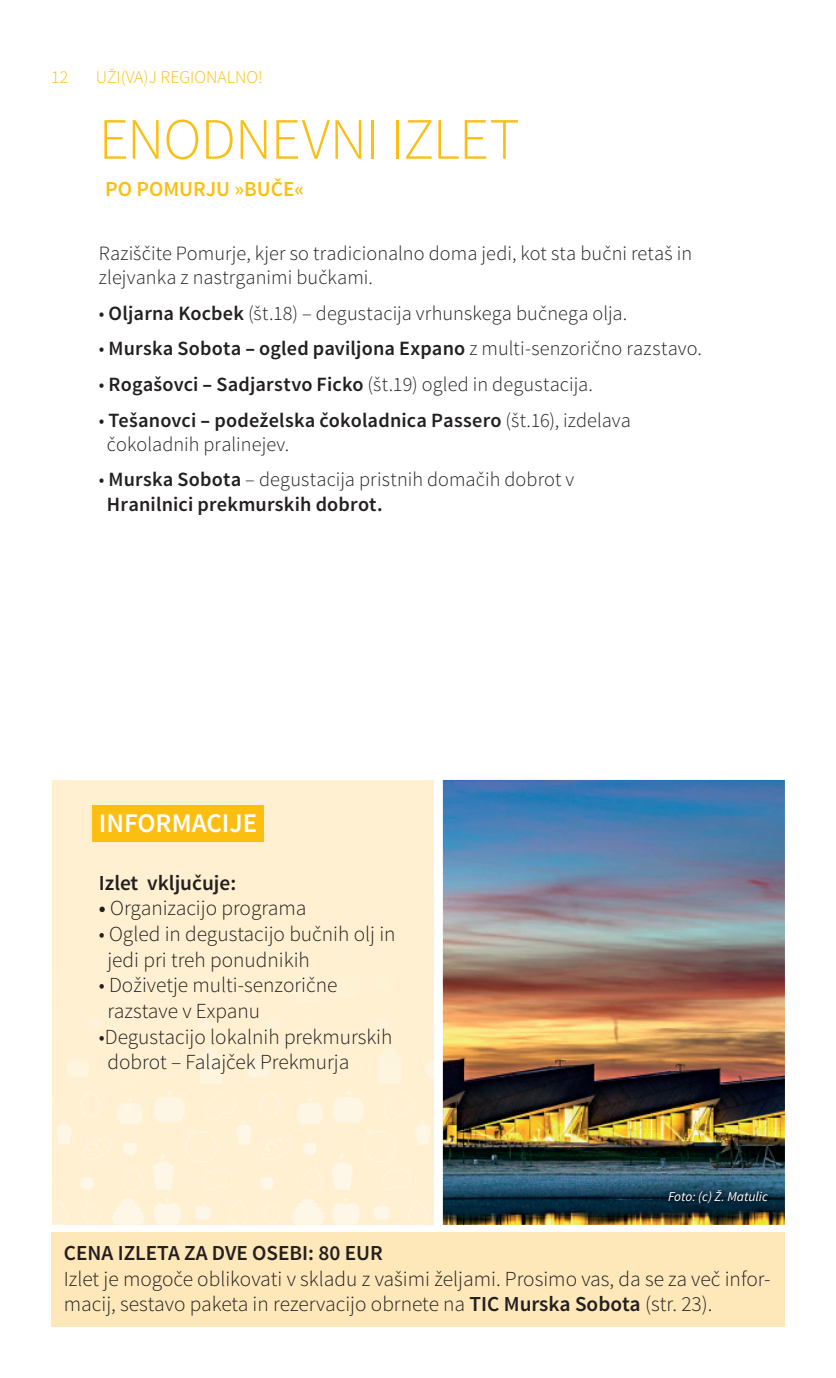
<style>
.page{position:relative;width:836px;height:1378px;background:#fff}
.page>*{position:absolute;margin:0;border:0;box-sizing:border-box;transform-origin:0 0}
.t1{font:300 58.5px "Source Sans Pro";letter-spacing:-.01em;color:#fdbe12}
.t2{font:600 27px "Source Sans Pro";color:#fff}
.t3{font:300 21.38px/25.7px "Source Sans Pro";color:#231f20}
.t4{font:600 21.38px "Source Sans Pro";color:#231f20}
.t5{font:600 21.38px "Source Sans Pro";color:#fdbe12}
.t6{font:300 20.25px/24.3px "Source Sans Pro";letter-spacing:.005em;color:#231f20}
.t7{font:600 20.25px/24.3px "Source Sans Pro";letter-spacing:.01em;color:#231f20}
.t8{font:300 18px "Source Sans Pro";color:#fdbe12}
.t9{font:italic 13.5px "Source Sans Pro";color:#fff}
.s1{font-weight:600}
.s2{font-weight:300}
.s3{font-weight:700}
</style>
<div class="page">
<div style="left:52px;top:780px;width:382px;height:445px;background:#fef0d0"></div>
<svg style="left:374px;top:1203px;width:16px;height:16px"></svg>
<svg style="left:333px;top:1199px;width:27px;height:26px"></svg>
<svg style="left:408px;top:1201px;width:19px;height:24px"></svg>
<svg style="left:291px;top:1199px;width:34px;height:26px"></svg>
<svg style="left:195px;top:1202px;width:16px;height:17px"></svg>
<svg style="left:154px;top:1199px;width:27px;height:26px"></svg>
<svg style="left:229px;top:1201px;width:19px;height:24px"></svg>
<svg style="left:263px;top:1202px;width:17px;height:21px"></svg>
<svg style="left:79px;top:1093px;width:23px;height:22px"></svg>
<svg style="left:111px;top:1199px;width:34px;height:26px"></svg>
<svg style="left:82px;top:1137px;width:29px;height:23px"></svg>
<svg style="left:117px;top:1097px;width:26px;height:27px"></svg>
<svg style="left:123px;top:1141px;width:14px;height:14px"></svg>
<svg style="left:80px;top:1175px;width:14px;height:14px"></svg>
<svg style="left:57px;top:1119px;width:15px;height:25px"></svg>
<svg style="left:52px;top:1098px;width:4px;height:14px"></svg>
<svg style="left:52px;top:1201px;width:17px;height:24px"></svg>
<svg style="left:123px;top:1166px;width:20px;height:25px"></svg>
<svg style="left:83px;top:1202px;width:18px;height:21px"></svg>
<svg style="left:332px;top:1048px;width:101px;height:142px"></svg>
<svg style="left:153px;top:1048px;width:170px;height:143px"></svg>
<svg style="left:116px;top:1059px;width:26px;height:24px"></svg>
<svg style="left:67px;top:1055px;width:23px;height:23px"></svg>
<div style="left:92px;top:805px;width:171px;height:36px;background:#fdbe12"></div>
<img style="left:443px;top:780px;width:341px;height:445px">
<div style="left:51px;top:1233px;width:733px;height:94px;background:#fee8ba"></div>
<img style="left:661px;top:1182px;width:113px;height:27px">
<p class="t8" style="left:51px;top:66px;width:19px">12</p>
<p class="t8" style="left:96px;top:66px;width:168px">UŽI(VA)J REGIONALNO!</p>
<h1 class="t1" style="left:99px;top:104px;width:422px">ENODNEVNI IZLET</h1>
<p class="t5" style="left:105px;top:176px;width:200px">PO POMURJU »BUČE«</p>
<p class="t6" style="left:99px;top:241px;width:594px">Raziščite Pomurje, kjer so tradicionalno doma jedi, kot sta bučni retaš in zlejvanka z nastrganimi bučkami.</p>
<p class="t6" style="left:99px;top:301px;width:530px">• <span class="s1">Oljarna Kocbek</span> (št.18) – degustacija vrhunskega bučnega olja.</p>
<p class="t7" style="left:99px;top:337px;width:604px"><span class="s2">•</span> Murska Sobota <span class="s3">–</span> ogled paviljona Expano <span class="s2">z multi-senzorično razstavo.</span></p>
<p class="t6" style="left:99px;top:372px;width:495px">• <span class="s1">Rogašovci</span> <span class="s3">–</span> <span class="s1">Sadjarstvo Ficko</span> (št.19) ogled in degustacija.</p>
<p class="t6" style="left:107px;top:408px;width:525px;text-indent:-8px">• <span class="s1">Tešanovci</span> <span class="s3">–</span> <span class="s1">podeželska čokoladnica Passero</span> (št.16), izdelava čokoladnih pralinejev.</p>
<p class="t7" style="left:107px;top:468px;width:469px;text-indent:-8px"><span class="s2">•</span> Murska Sobota <span class="s2">– degustacija pristnih domačih dobrot v<br></span>Hranilnici prekmurskih dobrot.</p>
<p class="t2" style="left:99px;top:805px;width:160px">INFORMACIJE</p>
<p class="t4" style="left:99px;top:869px;width:139px">Izlet vključuje:</p>
<p class="t3" style="left:99px;top:895px;width:209px"><span class="s1">•</span> Organizacijo programa</p>
<p class="t3" style="left:107px;top:921px;width:290px;text-indent:-9px">• Ogled in degustacijo bučnih olj in jedi pri treh ponudnikih</p>
<p class="t3" style="left:107px;top:972px;width:231px;text-indent:-9px">• Doživetje multi-senzorične razstave v Expanu</p>
<p class="t3" style="left:107px;top:1023px;width:286px;text-indent:-9px">•Degustacijo lokalnih prekmurskih dobrot – Falajček Prekmurja</p>
<p class="t9" style="left:668px;top:1187px;width:101px">Foto: (c) Ž. Matulic</p>
<p class="t4" style="left:64px;top:1239px;width:320px">CENA IZLETA ZA DVE OSEBI: 80 EUR</p>
<p class="t3" style="left:64px;top:1266px;width:708px">Izlet je mogoče oblikovati v skladu z vašimi željami. Prosimo vas, da se za več infor&shy;macij, sestavo paketa in rezervacijo obrnete na <span class="s1">TIC Murska Sobota</span> (str. 23).</p>
</div>
